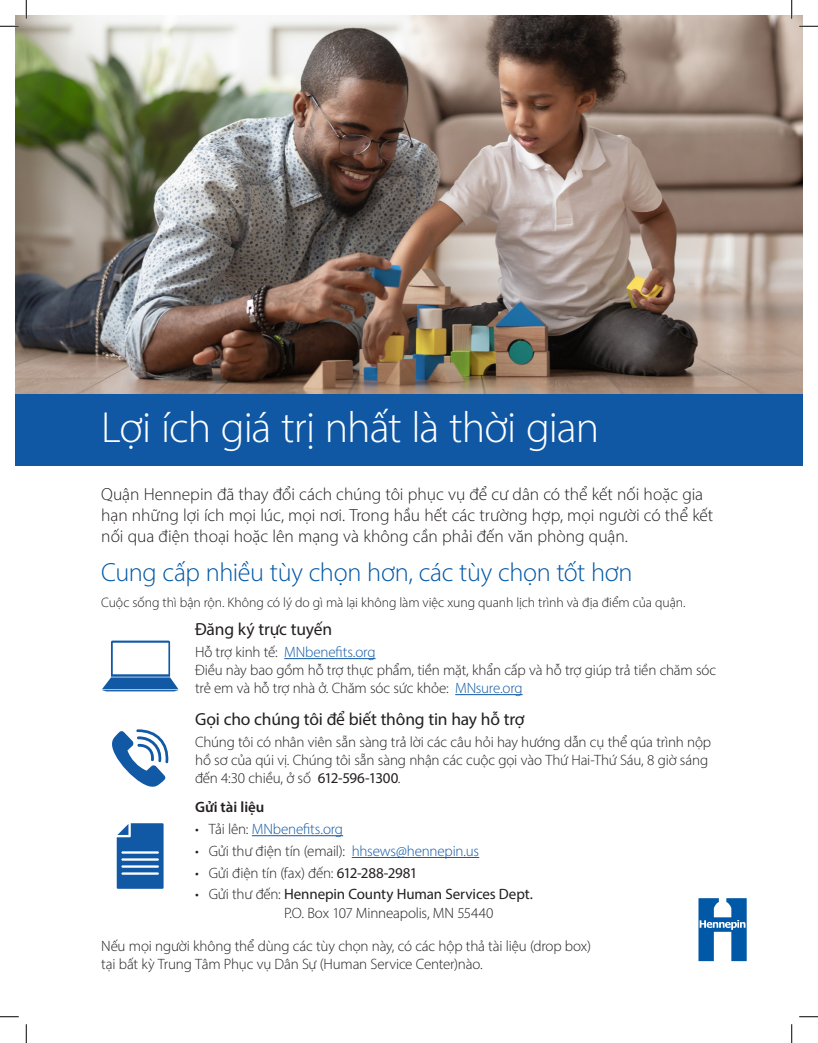
<style>
.page{position:relative;width:818px;height:1043px;background:#fff}
.page>*{position:absolute;margin:0;border:0;box-sizing:border-box;transform-origin:0 0}
.t1{font:300 43.75px "Myriad Pro";letter-spacing:-.02em;color:#fff}
.t2{font:300 26.25px "Myriad Pro";letter-spacing:-.015em;color:#0158a6}
.t3{font:300 17.5px/21px "Myriad Pro";letter-spacing:-.005em;color:#231f20}
.t4{font:17.5px "Myriad Pro";letter-spacing:-.01em;color:#231f20}
.t5{font:300 15px/18px "Myriad Pro";letter-spacing:-.015em;color:#231f20}
.t6{font:300 15px "Myriad Pro";letter-spacing:-.015em;color:#1058a4}
.t7{font:600 15px "Myriad Pro";color:#231f20}
.t8{font:300 13.75px "Myriad Pro";letter-spacing:-.01em;color:#231f20}
.s1{color:#231f20}
.s2{color:#1058a4}
.s3{font-weight:400}
</style>
<div class="page">
<img style="left:15px;top:15px;width:787px;height:379px">
<div style="left:15px;top:394px;width:787px;height:71px;background:#1058a4"></div>
<svg style="left:698px;top:898px;width:48px;height:63px"></svg>
<hr style="left:284px;top:658px;width:91px;height:1px;background:#1058a4">
<hr style="left:455px;top:694px;width:67px;height:1px;background:#1058a4">
<hr style="left:252px;top:835px;width:91px;height:1px;background:#1058a4">
<hr style="left:352px;top:857px;width:127px;height:1px;background:#1058a4">
<svg style="left:112px;top:729px;width:56px;height:57px"></svg>
<svg style="left:102px;top:640px;width:76px;height:51px"></svg>
<svg style="left:117px;top:823px;width:46px;height:65px;background:#3774b3"></svg>
<svg style="left:0;top:25px;width:19px;height:2px"></svg>
<svg style="left:799px;top:25px;width:19px;height:2px"></svg>
<svg style="left:0;top:1016px;width:19px;height:1px"></svg>
<svg style="left:799px;top:1016px;width:19px;height:1px"></svg>
<svg style="left:25px;top:0;width:2px;height:19px"></svg>
<svg style="left:25px;top:1024px;width:2px;height:18px"></svg>
<svg style="left:790px;top:0;width:2px;height:19px"></svg>
<svg style="left:791px;top:1024px;width:1px;height:18px"></svg>
<p class="t1" style="left:101px;top:401px;width:499px">Lợi ích giá trị nhất là thời gian</p>
<p class="t3" style="left:101px;top:484px;width:613px">Quận Hennepin đã thay đổi cách chúng tôi phục vụ để cư dân có thể kết nối hoặc gia hạn những lợi ích mọi lúc, mọi nơi. Trong hầu hết các trường hợp, mọi người có thể kết nối qua điện thoại hoặc lên mạng và không cần phải đến văn phòng quận.</p>
<h1 class="t2" style="left:101px;top:557px;width:533px">Cung cấp nhiều tùy chọn hơn, các tùy chọn tốt hơn</h1>
<p class="t8" style="left:101px;top:594px;width:585px">Cuộc sống thì bận rộn. Không có lý do gì mà lại không làm việc xung quanh lịch trình và địa điểm của quận.</p>
<h2 class="t4" style="left:195px;top:618px;width:138px">Đăng ký trực tuyến</h2>
<p class="t6" style="left:195px;top:643px;width:182px"><span class="s1">Hỗ trợ kinh tế:</span> MNbenefits.org</p>
<p class="t5" style="left:195px;top:661px;width:522px">Điều này bao gồm hỗ trợ thực phẩm, tiền mặt, khẩn cấp và hỗ trợ giúp trả tiền chăm sóc trẻ em và hỗ trợ nhà ở. Chăm sóc sức khỏe: <span class="s2">MNsure.org</span></p>
<h2 class="t4" style="left:195px;top:708px;width:331px">Gọi cho chúng tôi để biết thông tin hay hỗ trợ</h2>
<p class="t5" style="left:195px;top:733px;width:517px">Chúng tôi có nhân viên sẵn sàng trả lời các câu hỏi hay hướng dẫn cụ thể qúa trình nộp hồ sơ của qúi vị. Chúng tôi sẵn sàng nhận các cuộc gọi vào Thứ Hai-Thứ Sáu, 8 giờ sáng đến 4:30 chiều, ở số <span class="s3">612-596-1300</span>.</p>
<h2 class="t7" style="left:195px;top:797px;width:71px">Gửi tài liệu</h2>
<p class="t6" style="left:195px;top:820px;width:149px"><span class="s1">• Tải lên:</span> MNbenefits.org</p>
<p class="t5" style="left:195px;top:841px;width:285px">• Gửi thư điện tín (email): <span class="s2">hhsews@hennepin.us</span></p>
<p class="t5" style="left:195px;top:863px;width:224px">• Gửi điện tín (fax) đến: <span class="s3">612-288-2981</span></p>
<p class="t5" style="left:284px;top:885px;width:250px;text-indent:-89px">• Gửi thư đến: <span class="s3">Hennepin County Human Services Dept.<br></span>P.O. Box 107 Minneapolis, MN 55440</p>
<p class="t5" style="left:101px;top:936px;width:491px">Nếu mọi người không thể dùng các tùy chọn này, có các hộp thả tài liệu (drop box) tại bất kỳ Trung Tâm Phục vụ Dân Sự (Human Service Center)nào.</p>
</div>
